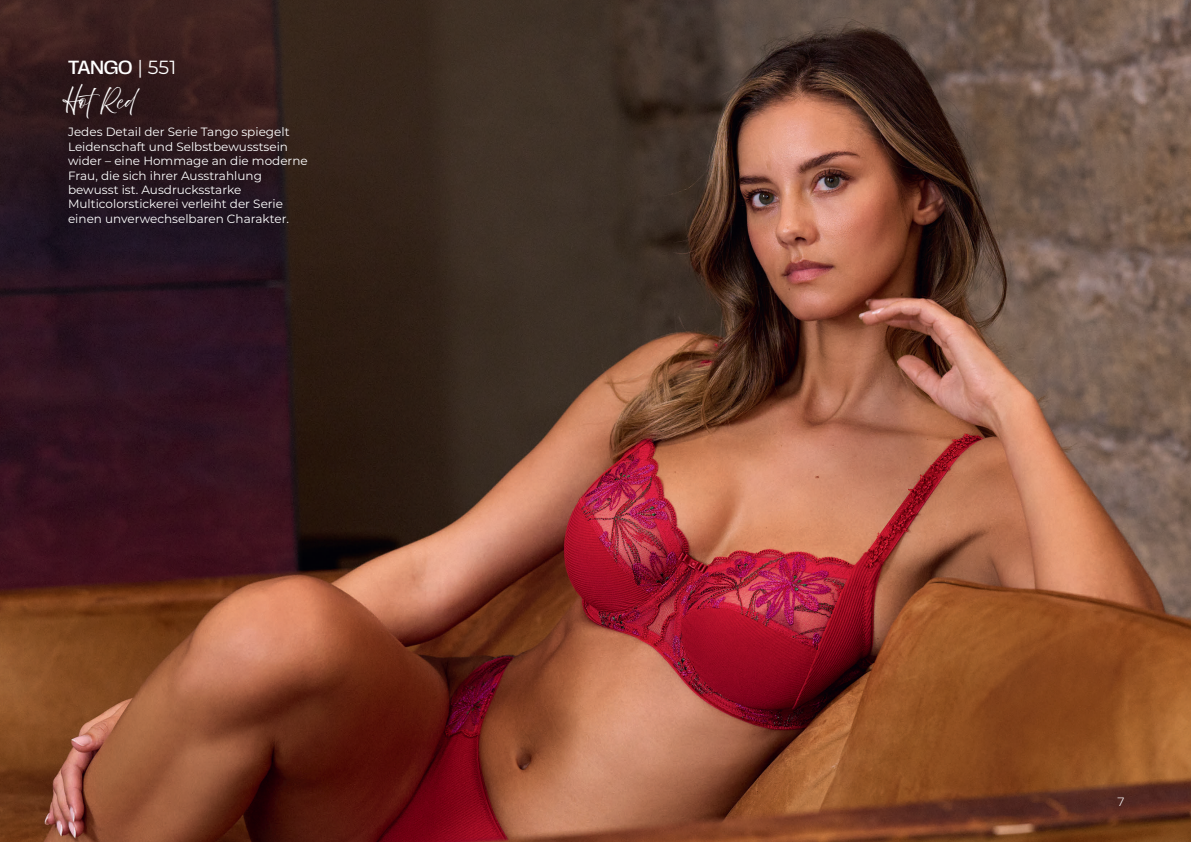
<style>
.page{position:relative;width:1191px;height:842px;background:#fff}
.page>*{position:absolute;margin:0;border:0;box-sizing:border-box;transform-origin:0 0}
.t1{font:19px "Scale VF";letter-spacing:-.005em;color:#fff}
.t2{font:19px "Abovethe Beyond Script";color:#fff}
.t3{font:12px/14.4px "Montserrat";color:#fff}
.t4{font:12px "Scale VF";color:#fff}
.s1{font-family:"Montserrat"}
</style>
<div class="page">
<img style="left:0;top:0;width:1191px;height:842px">
<h1 class="t1" style="left:68px;top:55px;width:110px">TANGO <span class="s1">| 551</span></h1>
<h1 class="t2" style="left:68px;top:89px;width:70px">HotRed</h1>
<p class="t3" style="left:68px;top:124px;width:241px">Jedes Detail der Serie Tango spiegelt Leidenschaft und Selbstbewusstsein wider – eine Hommage an die moderne Frau, die sich ihrer Ausstrahlung bewusst ist. Ausdrucksstarke Multicolorstickerei verleiht der Serie einen unverwechselbaren Charakter.</p>
<p class="t4" style="left:1117px;top:795px;width:8px">7</p>
</div>
